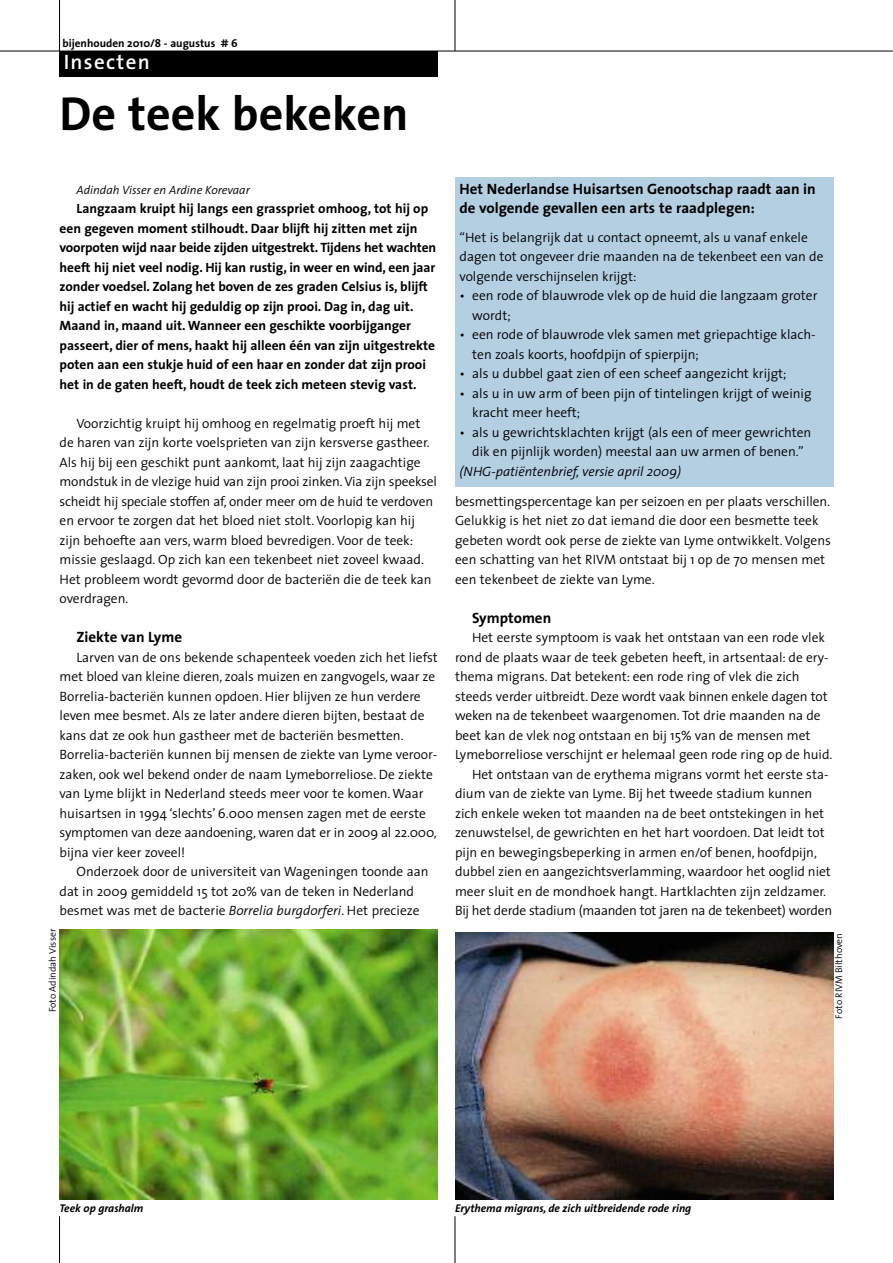
<style>
.page{position:relative;width:893px;height:1263px;background:#fff}
.page>*{position:absolute;margin:0;border:0;box-sizing:border-box;transform-origin:0 0}
.t1{font:700 48px "The Sans";color:#000}
.t2{font:600 21px "The Sans";letter-spacing:.06em;color:#fff}
.t3{font:700 15px/19.5px "The Sans";color:#000}
.t4{font:300 13.5px/19.5px "The Sans";color:#000}
.t5{font:700 13.5px/19.5px "The Sans";color:#000}
.t6{font:300 13.5px "The Sans";letter-spacing:-.02em;color:#000}
.t7{font:italic 300 13.5px "The Sans";color:#000}
.t8{font:italic 300 12px "The Sans";color:#000}
.t9{font:italic 700 11.25px "The Sans";color:#000}
.t10{font:700 11.25px "The Sans";color:#000}
.t11{font:300 9.75px "The Sans";color:#000}
.s1{font-style:italic}
</style>
<div class="page">
<hr style="left:0;top:51px;width:893px;height:1px;background:#000">
<hr style="left:59px;top:0;width:1px;height:51px;background:#000">
<hr style="left:455px;top:0;width:1px;height:51px;background:#000">
<hr style="left:59px;top:1216px;width:1px;height:47px;background:#000">
<hr style="left:455px;top:1216px;width:1px;height:47px;background:#000">
<div style="left:455px;top:177px;width:378px;height:309px;background:#b4cee2"></div>
<img style="left:60px;top:929px;width:378px;height:270px">
<div style="left:60px;top:51px;width:378px;height:26px;background:#000"></div>
<img style="left:455px;top:932px;width:378px;height:267px">
<p class="t10" style="left:63px;top:38px;width:177px">bijenhouden 2010/8 - augustus # 6</p>
<h2 class="t2" style="left:64px;top:54px;width:88px">Insecten</h2>
<h1 class="t1" style="left:60px;top:95px;width:350px">De teek bekeken</h1>
<p class="t8" style="left:77px;top:185px;width:175px">Adindah Visser en Ardine Korevaar</p>
<p class="t5" style="left:60px;top:200px;width:378px;text-indent:17px">Langzaam kruipt hij langs een grasspriet omhoog, tot hij op een gegeven moment stilhoudt. Daar blijft hij zitten met zijn voorpoten wijd naar beide zijden uitgestrekt. Tijdens het wachten heeft hij niet veel nodig. Hij kan rustig, in weer en wind, een jaar zonder voedsel. Zolang het boven de zes graden Celsius is, blijft hij actief en wacht hij geduldig op zijn prooi. Dag in, dag uit.<br>Maand in, maand uit. Wanneer een geschikte voorbijganger passeert, dier of mens, haakt hij alleen één van zijn uitgestrekte poten aan een stukje huid of een haar en zonder dat zijn prooi het in de gaten heeft, houdt de teek zich meteen stevig vast.</p>
<p class="t4" style="left:60px;top:415px;width:379px;text-indent:17px">Voorzichtig kruipt hij omhoog en regelmatig proeft hij met de haren van zijn korte voelsprieten van zijn kersverse gastheer.<br>Als hij bij een geschikt punt aankomt, laat hij zijn zaagachtige mondstuk in de vlezige huid van zijn prooi zinken.Via zijn speeksel scheidt hij speciale stoffen af, onder meer om de huid te verdoven en ervoor te zorgen dat het bloed niet stolt. Voorlopig kan hij zijn behoefte aan vers, warm bloed bevredigen. Voor de teek: missie geslaagd. Op zich kan een tekenbeet niet zoveel kwaad.<br>Het probleem wordt gevormd door de bacteriën die de teek kan overdragen.</p>
<p class="t3" style="left:77px;top:629px;width:107px">Ziekte van Lyme</p>
<p class="t4" style="left:60px;top:649px;width:380px;text-indent:17px">Larven van de ons bekende schapenteek voeden zich het liefst met bloed van kleine dieren, zoals muizen en zangvogels, waar ze Borrelia-bacteriën kunnen opdoen. Hier blijven ze hun verdere leven mee besmet. Als ze later andere dieren bijten, bestaat de kans dat ze ook hun gastheer met de bacteriën besmetten.<br>Borrelia-bacteriën kunnen bij mensen de ziekte van Lyme veroor&shy;zaken, ook wel bekend onder de naam Lymeborreliose. De ziekte van Lyme blijkt in Nederland steeds meer voor te komen.Waar huisartsen in 1994 ‘slechts’ 6.000 mensen zagen met de eerste symptomen van deze aandoening, waren dat er in 2009 al 22.000, bijna vier keer zoveel!</p>
<p class="t4" style="left:60px;top:863px;width:370px;text-indent:17px">Onderzoek door de universiteit van Wageningen toonde aan dat in 2009 gemiddeld 15 tot 20% van de teken in Nederland besmet was met de bacterie <span class="s1">Borrelia burgdorferi</span>. Het precieze</p>
<p class="t11" style="left:49px;top:1012px;width:85px;rotate:-90deg">Foto Adindah Visser</p>
<p class="t3" style="left:459px;top:180px;width:358px">Het Nederlandse Huisartsen Genootschap raadt aan in de volgende gevallen een arts te raadplegen:</p>
<p class="t4" style="left:459px;top:229px;width:366px">“Het is belangrijk dat u contact opneemt, als u vanaf enkele dagen tot ongeveer drie maanden na de tekenbeet een van de volgende verschijnselen krijgt:</p>
<p class="t4" style="left:472px;top:287px;width:347px;text-indent:-13px">• een rode of blauwrode vlek op de huid die langzaam groter wordt;</p>
<p class="t4" style="left:472px;top:326px;width:345px;text-indent:-13px">• een rode of blauwrode vlek samen met griepachtige klach&shy;ten zoals koorts, hoofdpijn of spierpijn;</p>
<p class="t4" style="left:459px;top:365px;width:329px">• als u dubbel gaat zien of een scheef aangezicht krijgt;</p>
<p class="t4" style="left:472px;top:385px;width:341px;text-indent:-13px">• als u in uw arm of been pijn of tintelingen krijgt of weinig kracht meer heeft;</p>
<p class="t4" style="left:459px;top:424px;width:353px;text-align:center">• als u gewrichtsklachten krijgt (als een of meer gewrichten dik en pijnlijk worden) meestal aan uw armen of benen.”</p>
<p class="t7" style="left:459px;top:466px;width:223px">(NHG-patiëntenbrief, versie april 2009)</p>
<p class="t4" style="left:455px;top:493px;width:377px">besmettingspercentage kan per seizoen en per plaats verschillen.<br>Gelukkig is het niet zo dat iemand die door een besmette teek gebeten wordt ook perse de ziekte van Lyme ontwikkelt. Volgens een schatting van het RIVM ontstaat bij 1 op de 70 mensen met een tekenbeet de ziekte van Lyme.</p>
<p class="t3" style="left:472px;top:609px;width:81px">Symptomen</p>
<p class="t4" style="left:472px;top:629px;width:354px">Het eerste symptoom is vaak het ontstaan van een rode vlek</p>
<p class="t4" style="left:455px;top:649px;width:375px">rond de plaats waar de teek gebeten heeft, in artsentaal: de ery-</p>
<p class="t4" style="left:455px;top:668px;width:346px">thema migrans. Dat betekent: een rode ring of vlek die zich</p>
<p class="t4" style="left:455px;top:688px;width:374px">steeds verder uitbreidt. Deze wordt vaak binnen enkele dagen tot</p>
<p class="t4" style="left:455px;top:707px;width:367px">weken na de tekenbeet waargenomen. Tot drie maanden na de</p>
<p class="t4" style="left:455px;top:727px;width:357px">beet kan de vlek nog ontstaan en bij 15% van de mensen met</p>
<p class="t4" style="left:455px;top:746px;width:379px">Lymeborreliose verschijnt er helemaal geen rode ring op de huid.</p>
<p class="t4" style="left:472px;top:766px;width:358px">Het ontstaan van de erythema migrans vormt het eerste sta-</p>
<p class="t4" style="left:455px;top:785px;width:359px">dium van de ziekte van Lyme. Bij het tweede stadium kunnen</p>
<p class="t4" style="left:455px;top:805px;width:371px">zich enkele weken tot maanden na de beet ontstekingen in het</p>
<p class="t4" style="left:455px;top:824px;width:371px">zenuwstelsel, de gewrichten en het hart voordoen. Dat leidt tot</p>
<p class="t4" style="left:455px;top:844px;width:363px">pijn en bewegingsbeperking in armen en/of benen, hoofdpijn,</p>
<p class="t4" style="left:455px;top:863px;width:377px">dubbel zien en aangezichtsverlamming, waardoor het ooglid niet</p>
<p class="t4" style="left:455px;top:883px;width:373px">meer sluit en de mondhoek hangt. Hartklachten zijn zeldzamer.</p>
<p class="t6" style="left:455px;top:906px;width:379px">Bij het derde stadium (maanden tot jaren na de tekenbeet) worden</p>
<p class="t11" style="left:836px;top:1019px;width:87px;rotate:-90deg">Foto RIVM Bilthoven</p>
<p class="t9" style="left:60px;top:1204px;width:85px">Teek op grashalm</p>
<p class="t9" style="left:455px;top:1204px;width:238px">Erythema migrans, de zich uitbreidende rode ring</p>
</div>
